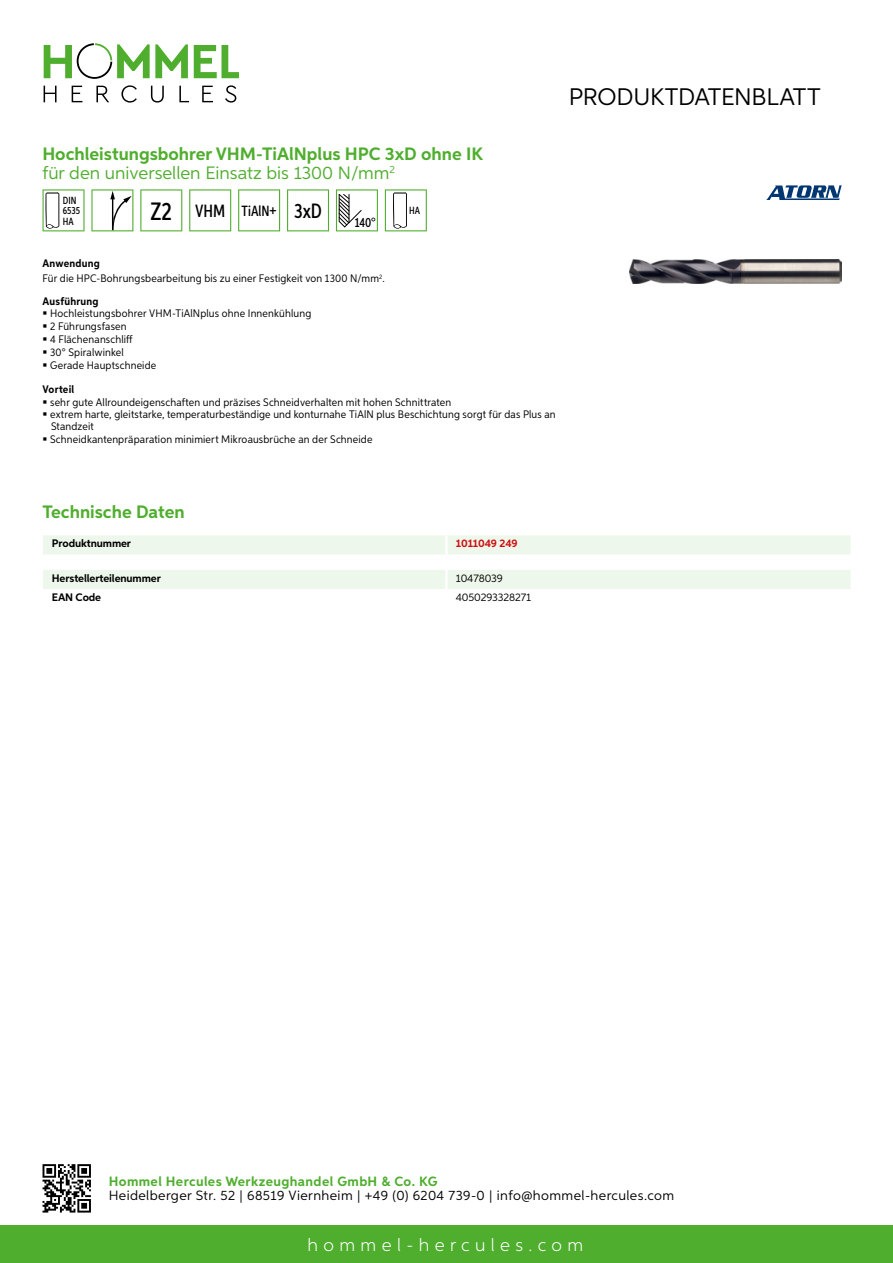
<style>
.page{position:relative;width:893px;height:1263px;background:#fff}
.page>*{position:absolute;margin:0;border:0;box-sizing:border-box;transform-origin:0 0}
.t1{font:24px "Aspira";letter-spacing:-.01em;color:#000}
.t2{font:700 18px/19.8px "Aspira";color:#50ae2f}
.t3{font:300 18px "Aspira";letter-spacing:.3em;color:#fff}
.t4{font:500 14.85px "Aspira XX Nar";color:#000}
.t5{font:13.5px "Aspira";letter-spacing:.03em;color:#000}
.t6{font:700 13.5px "Aspira";letter-spacing:.03em;color:#50ae2f}
.t7{font:500 13.35px "Aspira XX Nar";color:#000}
.t8{font:10.95px/12.8px "Aspira Nar";letter-spacing:.015em;color:#000}
.t9{font:700 10.95px "Aspira";letter-spacing:-.01em;color:#000}
.t10{font:10.95px "Aspira";letter-spacing:-.01em;color:#000}
.t11{font:700 10.95px "Aspira Nar";letter-spacing:.02em;color:#000}
.t12{font:700 10.95px "Aspira";letter-spacing:-.01em;color:#cd1013}
.t13{font:500 10.35px/10.4px "Aspira XX Nar";color:#000}
.s1{font-weight:400}
.s2{font-size:25.2px}
.s3{font-size:17.85px}
.s4{font-size:20.7px}
.s5{font-weight:700}
</style>
<div class="page">
<div style="left:0;top:1226px;width:893px;height:37px;background:#50ae2f"></div>
<svg style="left:43px;top:1164px;width:48px;height:48px"></svg>
<svg style="left:194px;top:45px;width:45px;height:33px"></svg>
<svg style="left:44px;top:43px;width:144px;height:36px"></svg>
<svg style="left:44px;top:86px;width:13px;height:16px"></svg>
<svg style="left:72px;top:86px;width:10px;height:16px"></svg>
<svg style="left:96px;top:86px;width:13px;height:16px"></svg>
<svg style="left:121px;top:85px;width:16px;height:18px"></svg>
<svg style="left:151px;top:86px;width:13px;height:17px"></svg>
<svg style="left:179px;top:86px;width:10px;height:16px"></svg>
<svg style="left:202px;top:86px;width:11px;height:16px"></svg>
<svg style="left:225px;top:85px;width:11px;height:18px"></svg>
<div style="left:43px;top:535px;width:807px;height:19px;background:#eef7eb"></div>
<hr style="left:445px;top:535px;width:3px;height:19px;background:#fff">
<div style="left:43px;top:570px;width:807px;height:19px;background:#eef7eb"></div>
<svg style="left:43px;top:189px;width:42px;height:42px"></svg>
<svg style="left:91px;top:189px;width:42px;height:42px"></svg>
<svg style="left:140px;top:189px;width:42px;height:42px"></svg>
<svg style="left:189px;top:189px;width:42px;height:42px"></svg>
<svg style="left:238px;top:189px;width:42px;height:42px"></svg>
<svg style="left:287px;top:189px;width:42px;height:42px"></svg>
<svg style="left:336px;top:189px;width:42px;height:42px"></svg>
<svg style="left:385px;top:189px;width:42px;height:42px"></svg>
<img style="left:629px;top:259px;width:213px;height:24px">
<svg style="left:766px;top:185px;width:76px;height:15px"></svg>
<h1 class="t1" style="left:569px;top:82px;width:253px">Produktdatenblatt</h1>
<h2 class="t2" style="left:43px;top:144px;width:442px">Hochleistungsbohrer VHM-TiAlNplus HPC 3xD ohne IK <span class="s1">für den universellen Einsatz bis 1300 N/mm</span><sup>2</sup></h2>
<p class="t13" style="left:63px;top:195px;width:19px">DIN<br>6535<br>HA</p>
<h3 class="t4" style="left:151px;top:202px;width:173px"><span class="s2">Z2</span> <span class="s3">VHM</span> TiAlN+ <span class="s4">3xD</span></h3>
<p class="t7" style="left:355px;top:215px;width:22px">140°</p>
<p class="t13" style="left:409px;top:205px;width:12px">HA</p>
<p class="t8" style="left:43px;top:256px;width:344px;line-height:15.1px"><span class="s5">Anwendung<br></span>Für die HPC-Bohrungsbearbeitung bis zu einer Festigkeit von 1300 N/mm<sup>2</sup>.</p>
<p class="t11" style="left:43px;top:294px;width:58px">Ausführung</p>
<p class="t8" style="left:50px;top:307px;width:263px">Hochleistungsbohrer VHM-TiAlNplus ohne Innenkühlung<br>2 Führungsfasen<br>4 Flächenanschliff<br>30° Spiralwinkel<br>Gerade Hauptschneide</p>
<p class="t11" style="left:43px;top:382px;width:33px">Vorteil</p>
<p class="t8" style="left:50px;top:395px;width:507px">sehr gute Allroundeigenschaften und präzises Schneidverhalten mit hohen Schnittraten<br>extrem harte, gleitstarke, temperaturbeständige und konturnahe TiAlN plus Beschichtung sorgt für das Plus an Standzeit<br>Schneidkantenpräparation minimiert Mikroausbrüche an der Schneide</p>
<h2 class="t2" style="left:43px;top:502px;width:144px">Technische Daten</h2>
<p class="t9" style="left:52px;top:537px;width:81px">Produktnummer</p>
<p class="t12" style="left:456px;top:537px;width:63px">1011049 249</p>
<p class="t9" style="left:52px;top:571px;width:111px">Herstellerteilenummer</p>
<p class="t10" style="left:456px;top:571px;width:49px">10478039</p>
<p class="t9" style="left:52px;top:590px;width:51px">EAN Code</p>
<p class="t10" style="left:456px;top:590px;width:77px">4050293328271</p>
<p class="t6" style="left:109px;top:1172px;width:330px">Hommel Hercules Werkzeughandel GmbH &amp; Co. KG</p>
<p class="t5" style="left:109px;top:1187px;width:567px">Heidelberger Str. 52 | 68519 Viernheim | +49 (0) 6204 739-0 | info@hommel-hercules.com</p>
<h2 class="t3" style="left:307px;top:1234px;width:277px">hommel-hercules.com</h2>
</div>
